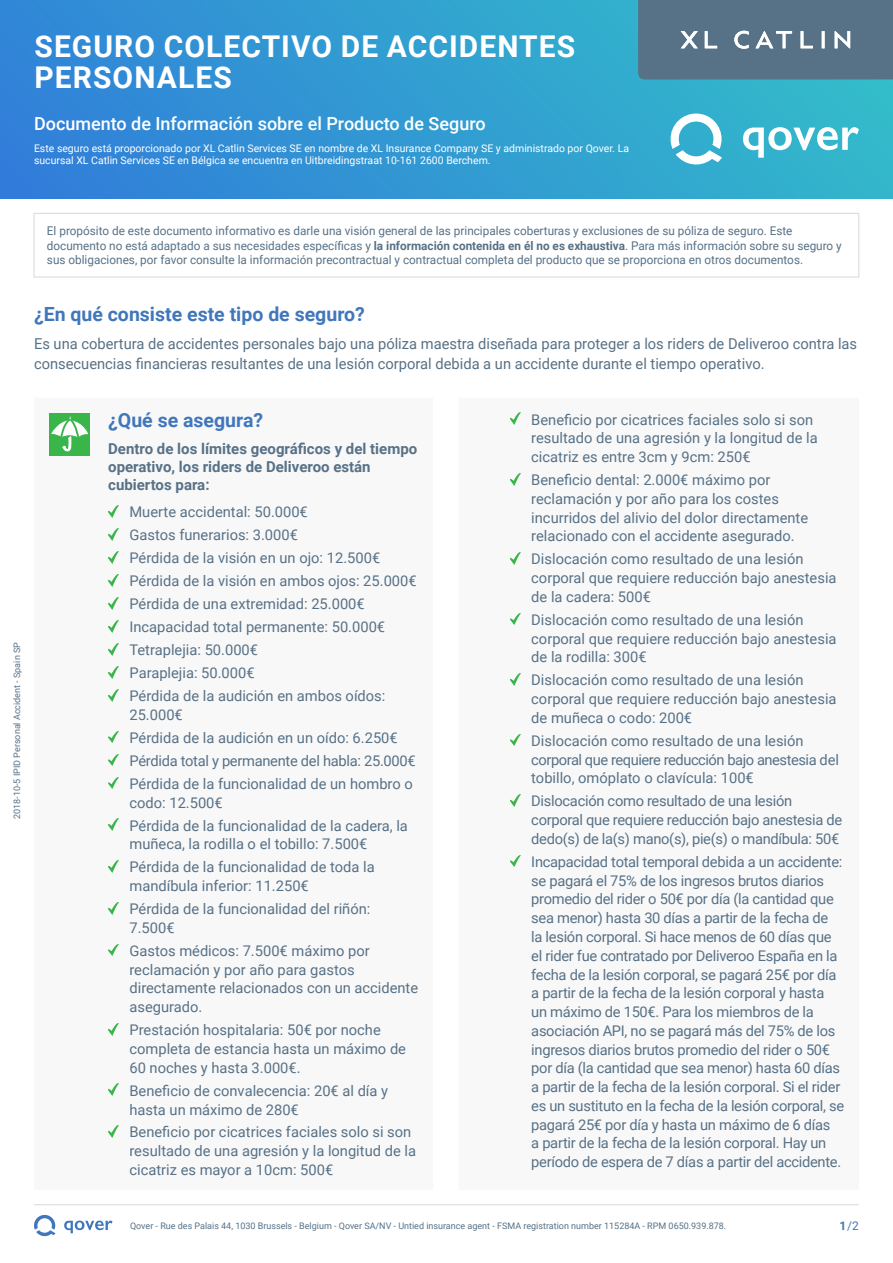
<style>
.page{position:relative;width:893px;height:1263px;background:#fff}
.page>*{position:absolute;margin:0;border:0;box-sizing:border-box;transform-origin:0 0}
.t1{font:700 30px/31.5px "Roboto";letter-spacing:.035em;color:#fff}
.t2{font:700 19.5px "Roboto";color:#4077bc}
.t3{font:500 18px "Roboto";color:#fff}
.t4{font:15px/19.5px "Roboto";color:#577186}
.t5{font:700 15px/18px "Roboto";color:#577186}
.t6{font:14.7px/18.8px "Roboto";color:#577186}
.t7{font:14.7px/18.8px "Roboto";letter-spacing:-.02em;color:#577186}
.t8{font:12px/14.4px "Roboto";color:#577186}
.t9{font:12px "Roboto";color:#4077bc}
.t10{font:10.5px/12.6px "Roboto";color:#fff}
.t11{font:9px "Roboto";color:#577186}
.s1{font-weight:700}
</style>
<div class="page">
<svg style="left:0;top:0;width:893px;height:198px;background:#319ad2"></svg>
<hr style="left:34px;top:1204px;width:825px;height:1px;background:#d4d8df">
<svg style="left:743px;top:127px;width:116px;height:31px"></svg>
<svg style="left:671px;top:113px;width:54px;height:52px"></svg>
<svg style="left:64px;top:1220px;width:49px;height:13px"></svg>
<svg style="left:34px;top:1214px;width:22px;height:23px"></svg>
<div style="left:638px;top:0;width:255px;height:79px;background:#577186"></div>
<div style="left:49px;top:413px;width:41px;height:42px;background:#3ab54a"></div>
<svg style="left:51px;top:416px;width:37px;height:35px"></svg>
<svg style="left:108px;top:505px;width:11px;height:12px"></svg>
<svg style="left:108px;top:528px;width:11px;height:12px"></svg>
<svg style="left:108px;top:551px;width:11px;height:12px"></svg>
<svg style="left:108px;top:574px;width:11px;height:12px"></svg>
<svg style="left:108px;top:597px;width:11px;height:12px"></svg>
<svg style="left:108px;top:620px;width:11px;height:12px"></svg>
<svg style="left:108px;top:643px;width:11px;height:12px"></svg>
<svg style="left:108px;top:666px;width:11px;height:12px"></svg>
<svg style="left:108px;top:689px;width:11px;height:12px"></svg>
<svg style="left:108px;top:731px;width:11px;height:12px"></svg>
<svg style="left:108px;top:754px;width:11px;height:12px"></svg>
<svg style="left:108px;top:777px;width:11px;height:12px"></svg>
<svg style="left:108px;top:819px;width:11px;height:12px"></svg>
<svg style="left:108px;top:860px;width:11px;height:12px"></svg>
<svg style="left:108px;top:902px;width:11px;height:12px"></svg>
<svg style="left:108px;top:944px;width:11px;height:12px"></svg>
<svg style="left:108px;top:1023px;width:11px;height:12px"></svg>
<svg style="left:108px;top:1084px;width:11px;height:12px"></svg>
<svg style="left:108px;top:1125px;width:11px;height:12px"></svg>
<svg style="left:510px;top:413px;width:11px;height:12px"></svg>
<svg style="left:510px;top:473px;width:11px;height:12px"></svg>
<svg style="left:510px;top:552px;width:11px;height:12px"></svg>
<svg style="left:510px;top:613px;width:11px;height:12px"></svg>
<svg style="left:510px;top:673px;width:11px;height:12px"></svg>
<svg style="left:510px;top:734px;width:11px;height:12px"></svg>
<svg style="left:510px;top:794px;width:11px;height:12px"></svg>
<svg style="left:510px;top:855px;width:11px;height:12px"></svg>
<div style="left:34px;top:213px;width:825px;height:64px;border:1px solid #d4d8df"></div>
<h1 class="t1" style="left:35px;top:29px;width:542px">SEGURO COLECTIVO DE ACCIDENTES<br>PERSONALES</h1>
<p class="t3" style="left:34px;top:111px;width:453px">Documento de Información sobre el Producto de Seguro</p>
<p class="t10" style="left:34px;top:141px;width:596px">Este seguro está proporcionado por XL Catlin Services SE en nombre de XL Insurance Company SE y administrado por Qover. La sucursal XL Catlin Services SE en Bélgica se encuentra en Uitbreidingstraat 10-161 2600 Berchem.</p>
<p class="t8" style="left:47px;top:223px;width:796px">El propósito de este documento informativo es darle una visión general de las principales coberturas y exclusiones de su póliza de seguro. Este documento no está adaptado a sus necesidades específicas y <span class="s1">la información contenida en él no es exhaustiva</span>. Para más información sobre su seguro y sus obligaciones, por favor consulte la información precontractual y contractual completa del producto que se proporciona en otros documentos.</p>
<h2 class="t2" style="left:34px;top:300px;width:332px">¿En qué consiste este tipo de seguro?</h2>
<p class="t4" style="left:34px;top:333px;width:825px">Es una cobertura de accidentes personales bajo una póliza maestra diseñada para proteger a los riders de Deliveroo contra las consecuencias financieras resultantes de una lesión corporal debida a un accidente durante el tiempo operativo.</p>
<p class="t11" style="left:11px;top:819px;width:178px;rotate:-90deg">2018-10-5 IPID Personal Accident - Spain SP</p>
<h2 class="t2" style="left:108px;top:407px;width:156px">¿Qué se asegura?</h2>
<p class="t5" style="left:108px;top:439px;width:311px">Dentro de los límites geográficos y del tiempo operativo, los riders de Deliveroo están cubiertos para:</p>
<p class="t6" style="left:129px;top:500px;width:289px;line-height:23px">Muerte accidental: 50.000€<br>Gastos funerarios: 3.000€<br>Pérdida de la visión en un ojo: 12.500€<br>Pérdida de la visión en ambos ojos: 25.000€<br>Pérdida de una extremidad: 25.000€<br>Incapacidad total permanente: 50.000€<br>Tetraplejia: 50.000€<br>Paraplejia: 50.000€<br>Pérdida de la audición en ambos oídos:</p>
<p class="t6" style="left:129px;top:703px;width:288px;line-height:23px">25.000€<br>Pérdida de la audición en un oído: 6.250€ Pérdida total y permanente del habla: 25.000€ Pérdida de la funcionalidad de un hombro o</p>
<p class="t6" style="left:129px;top:790px;width:280px;line-height:23px">codo: 12.500€<br>Pérdida de la funcionalidad de la cadera, la</p>
<p class="t6" style="left:129px;top:832px;width:247px;line-height:23px">muñeca, la rodilla o el tobillo: 7.500€<br>Pérdida de la funcionalidad de toda la</p>
<p class="t6" style="left:129px;top:874px;width:242px;line-height:23px">mandíbula inferior: 11.250€<br>Pérdida de la funcionalidad del riñón:</p>
<p class="t6" style="left:129px;top:916px;width:242px;line-height:23px">7.500€<br>Gastos médicos: 7.500€ máximo por</p>
<p class="t6" style="left:129px;top:959px;width:290px">reclamación y por año para gastos directamente relacionados con un accidente asegurado.</p>
<p class="t6" style="left:129px;top:1020px;width:278px">Prestación hospitalaria: 50€ por noche completa de estancia hasta un máximo de<br>60 noches y hasta 3.000€.</p>
<p class="t6" style="left:129px;top:1080px;width:260px">Beneficio de convalecencia: 20€ al día y hasta un máximo de 280€</p>
<p class="t6" style="left:129px;top:1122px;width:288px">Beneficio por cicatrices faciales solo si son resultado de una agresión y la longitud de la cicatriz es mayor a 10cm: 500€</p>
<p class="t6" style="left:531px;top:409px;width:288px">Beneficio por cicatrices faciales solo si son resultado de una agresión y la longitud de la cicatriz es entre 3cm y 9cm: 250€</p>
<p class="t6" style="left:531px;top:470px;width:278px">Beneficio dental: 2.000€ máximo por reclamación y por año para los costes incurridos del alivio del dolor directamente relacionado con el accidente asegurado.</p>
<p class="t6" style="left:531px;top:549px;width:307px">Dislocación como resultado de una lesión corporal que requiere reducción bajo anestesia de la cadera: 500€</p>
<p class="t6" style="left:531px;top:610px;width:307px">Dislocación como resultado de una lesión corporal que requiere reducción bajo anestesia de la rodilla: 300€</p>
<p class="t6" style="left:531px;top:670px;width:307px">Dislocación como resultado de una lesión corporal que requiere reducción bajo anestesia de muñeca o codo: 200€</p>
<p class="t6" style="left:531px;top:731px;width:309px">Dislocación como resultado de una lesión corporal que requiere reducción bajo anestesia del tobillo, omóplato o clavícula: 100€</p>
<p class="t7" style="left:531px;top:791px;width:312px">Dislocación como resultado de una lesión corporal que requiere reducción bajo anestesia de dedo(s) de la(s) mano(s), pie(s) o mandíbula: 50€</p>
<p class="t7" style="left:531px;top:852px;width:314px">Incapacidad total temporal debida a un accidente: se pagará el 75% de los ingresos brutos diarios promedio del rider o 50€ por día (la cantidad que sea menor) hasta 30 días a partir de la fecha de<br>la lesión corporal. Si hace menos de 60 días que el rider fue contratado por Deliveroo España en la fecha de la lesión corporal, se pagará 25€ por día a partir de la fecha de la lesión corporal y hasta<br>un máximo de 150€. Para los miembros de la asociación API, no se pagará más del 75% de los ingresos diarios brutos promedio del rider o 50€ por día (la cantidad que sea menor) hasta 60 días a partir de la fecha de la lesión corporal. Si el rider es un sustituto en la fecha de la lesión corporal, se pagará 25€ por día y hasta un máximo de 6 días<br>a partir de la fecha de la lesión corporal. Hay un período de espera de 7 días a partir del accidente.</p>
<p class="t11" style="left:130px;top:1219px;width:598px">Qover - Rue des Palais 44, 1030 Brussels - Belgium - Qover SA/NV - Untied insurance agent - FSMA registration number 115284A - RPM 0650.939.878.</p>
<p class="t9" style="left:839px;top:1217px;width:21px"><span class="s1">1</span>/2</p>
</div>
